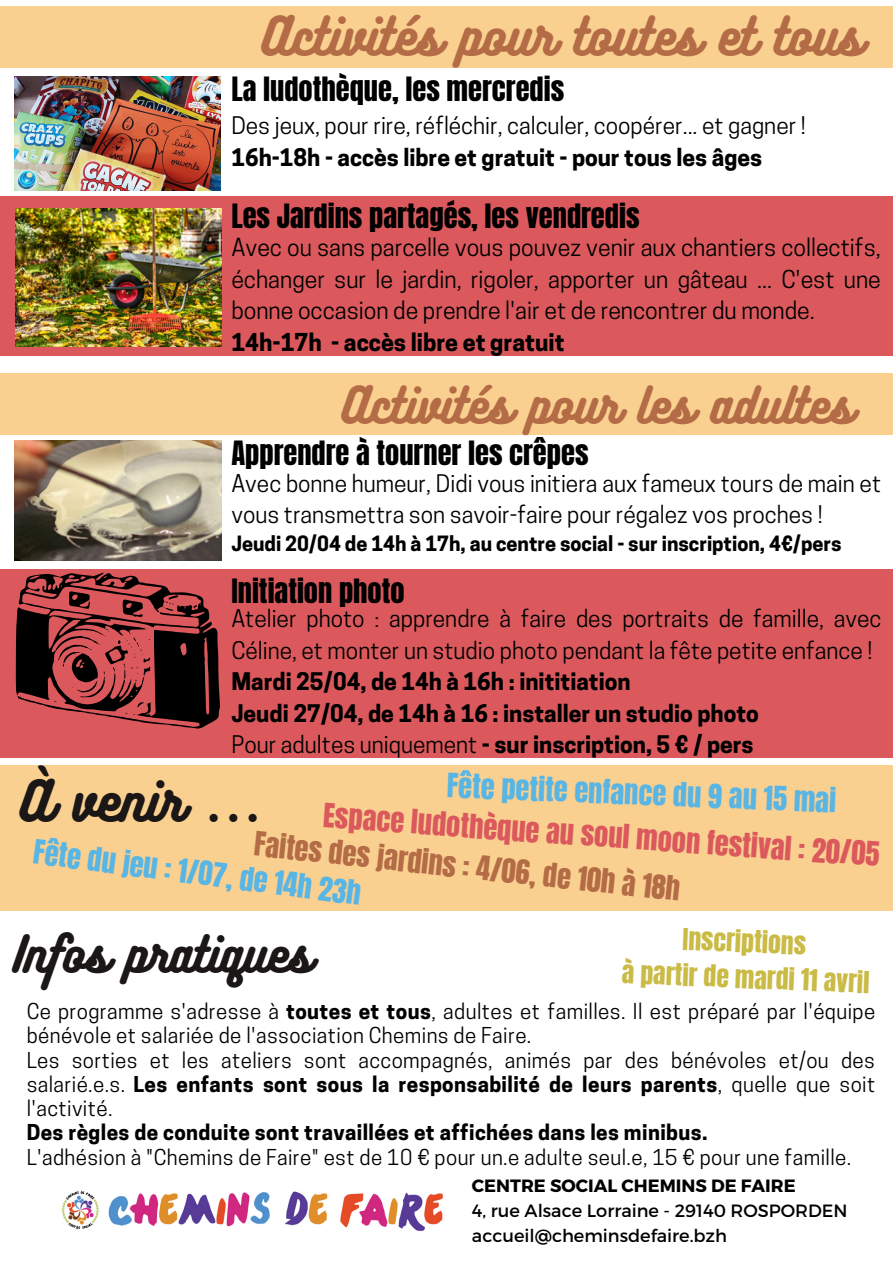
<style>
.page{position:relative;width:893px;height:1264px;background:#fff}
.page>*{position:absolute;margin:0;border:0;box-sizing:border-box;transform-origin:0 0}
.t1{font:49.65px "Bukhari Script";color:#1a1716}
.t2{font:47.1px "Bukhari Script";color:#b46c46}
.t3{font:45px "Bukhari Script";color:#1a1716}
.t4{font:44.7px "Bukhari Script";color:#b46c46}
.t5{font:28.5px "Anton";color:#000}
.t6{font:28.5px "Anton";color:#58b5e4}
.t7{font:28.5px "Anton";color:#db595d}
.t8{font:28.5px "Anton";color:#b46c46}
.t9{font:25.8px/36px "Anton";color:#cabb46;text-align:center}
.t10{font:23.1px/31.5px "Cooper Hewitt";color:#000;text-align:justify}
.t11{font:700 23.1px "Cooper Hewitt";color:#000}
.t12{font:22.8px/31.5px "Cooper Hewitt";color:#000}
.t13{font:700 22.8px/31.5px "Cooper Hewitt";color:#000}
.t14{font:20.55px/24.3px "Cooper Hewitt";letter-spacing:.02em;color:#000}
.t15{font:700 20.55px "Cooper Hewitt";letter-spacing:.02em;color:#000}
.t16{font:700 19.8px "Cooper Hewitt";color:#000}
.t17{font:17.7px/24.8px "Montserrat";color:#000}
.t18{font:700 17.7px "Montserrat";color:#000}
.s1{font-weight:400}
.s2{font-weight:700}
</style>
<div class="page">
<img style="left:62px;top:1191px;width:381px;height:41px">
<div style="left:0;top:765px;width:892px;height:145px;background:#fad091"></div>
<div style="left:0;top:6px;width:892px;height:62px;background:#fad091"></div>
<div style="left:0;top:196px;width:892px;height:160px;background:#db595d"></div>
<img style="left:16px;top:208px;width:205px;height:138px">
<img style="left:15px;top:76px;width:205px;height:115px">
<div style="left:0;top:373px;width:892px;height:62px;background:#fad091"></div>
<div style="left:0;top:569px;width:892px;height:189px;background:#db595d"></div>
<img style="left:15px;top:440px;width:207px;height:120px">
<svg style="left:16px;top:572px;width:204px;height:157px"></svg>
<h2 class="t2" style="left:262px;top:6px;width:601px">Activités pour toutes et tous</h2>
<h3 class="t5" style="left:231px;top:68px;width:334px">La ludothèque, les mercredis</h3>
<p class="t12" style="left:231px;top:113px;width:576px">Des jeux, pour rire, réfléchir, calculer, coopérer... et gagner !</p>
<p class="t13" style="left:231px;top:144px;width:532px">16h-18h - accès libre et gratuit - pour tous les âges</p>
<h3 class="t5" style="left:231px;top:195px;width:409px">Les Jardins partagés, les vendredis</h3>
<p class="t10" style="left:231px;top:235px;width:651px">Avec ou sans parcelle vous pouvez venir aux chantiers collectifs, échanger sur le jardin, rigoler, apporter un gâteau ... C'est une bonne occasion de prendre l'air et de rencontrer du monde.</p>
<p class="t11" style="left:231px;top:333px;width:335px">14h-17h - accès libre et gratuit</p>
<h3 class="t4" style="left:342px;top:376px;width:512px">Activités pour les adultes</h3>
<h3 class="t5" style="left:231px;top:433px;width:358px">Apprendre à tourner les crêpes</h3>
<p class="t12" style="left:231px;top:470px;width:651px">Avec bonne humeur, Didi vous initiera aux fameux tours de main et vous transmettra son savoir-faire pour régalez vos proches !</p>
<p class="t16" style="left:231px;top:536px;width:611px">Jeudi 20/04 de 14h à 17h, au centre social - sur inscription, 4€/pers</p>
<h3 class="t5" style="left:231px;top:570px;width:175px">Initiation photo</h3>
<p class="t12" style="left:231px;top:606px;width:651px">Atelier photo : apprendre à faire des portraits de famille, avec<br>Céline, et monter un studio photo pendant la fête petite enfance !</p>
<p class="t13" style="left:231px;top:668px;width:529px">Mardi 25/04, de 14h à 16h : inititiation<br>Jeudi 27/04, de 14h à 16 : installer un studio photo<br><span class="s1">Pour adultes uniquement</span> - sur inscription, 5 € / pers</p>
<h3 class="t5" style="left:130px;top:696px;width:216px">Festival sool moon</h3>
<h1 class="t1" style="left:21px;top:769px;width:242px">À venir ...</h1>
<h3 class="t6" style="left:447px;top:765px;width:391px;rotate:2deg">Fête petite enfance du 9 au 15 mai</h3>
<h3 class="t7" style="left:325px;top:795px;width:559px;rotate:4deg">Espace ludothèque au soul moon festival : 20/05</h3>
<h3 class="t8" style="left:256px;top:823px;width:429px;rotate:6deg">Faites des jardins : 4/06, de 10h à 18h</h3>
<h3 class="t6" style="left:36px;top:831px;width:331px;rotate:7deg">Fête du jeu : 1/07, de 14h 23h</h3>
<h3 class="t3" style="left:13px;top:924px;width:300px">Infos pratiques</h3>
<p class="t9" style="left:623px;top:919px;width:249px;rotate:2deg">Inscriptions<br>à partir de mardi 11 avril</p>
<p class="t14" style="left:27px;top:1001px;width:850px">Ce programme s'adresse à <span class="s2">toutes et tous</span>, adultes et familles. Il est préparé par l'équipe bénévole et salariée de l'association Chemins de Faire.<br>Les sorties et les ateliers sont accompagnés, animés par des bénévoles et/ou des salarié.e.s. <span class="s2">Les enfants sont sous la responsabilité de leurs parents</span>, quelle que soit l'activité.</p>
<p class="t15" style="left:27px;top:1124px;width:682px">Des règles de conduite sont travaillées et affichées dans les minibus.</p>
<p class="t14" style="left:27px;top:1147px;width:826px">L'adhésion à "Chemins de Faire" est de 10 € pour un.e adulte seul.e, 15 € pour une famille.</p>
<p class="t18" style="left:472px;top:1174px;width:325px">CENTRE SOCIAL CHEMINS DE FAIRE</p>
<p class="t17" style="left:472px;top:1197px;width:377px">4, rue Alsace Lorraine - 29140 ROSPORDEN accueil@cheminsdefaire.bzh</p>
</div>
